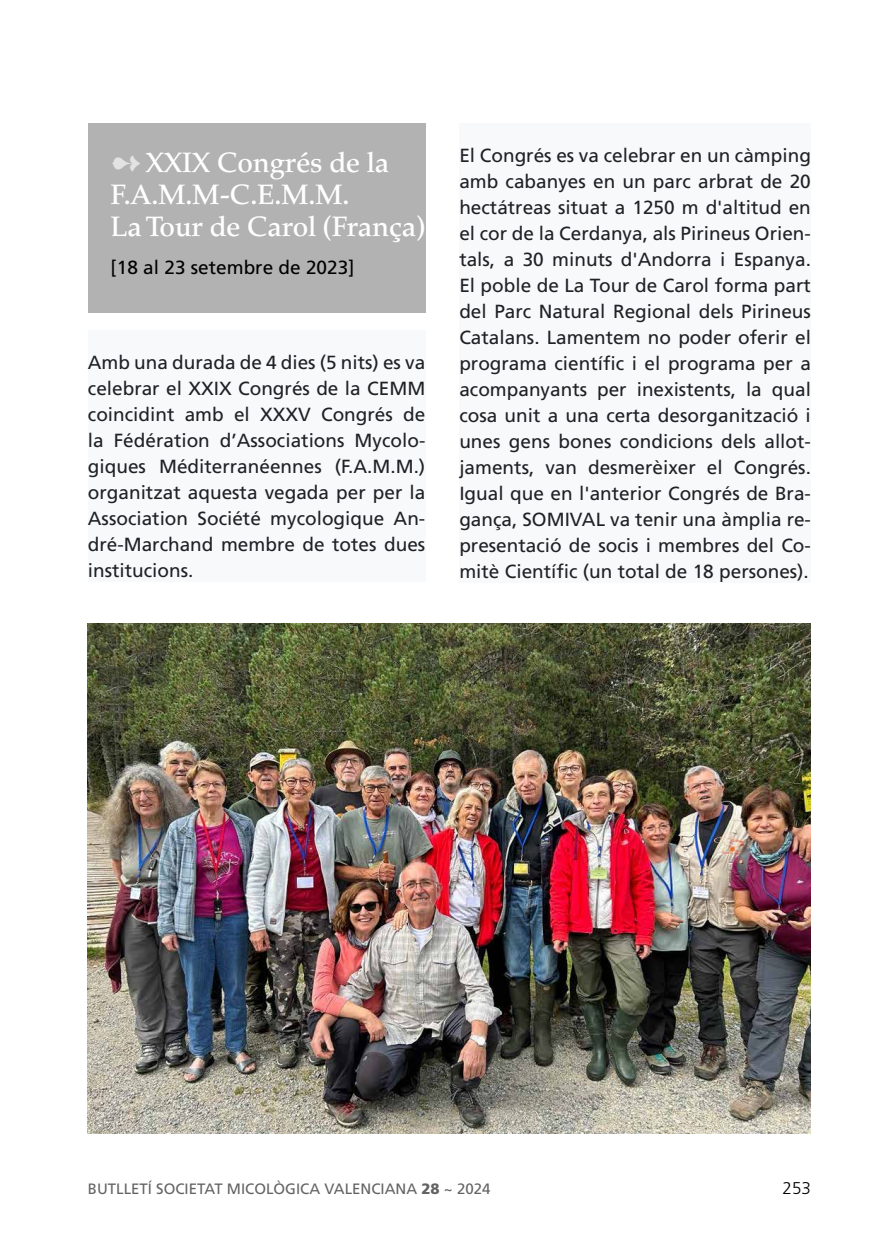
<style>
.page{position:relative;width:879px;height:1248px;background:#fff}
.page>*{position:absolute;margin:0;border:0;box-sizing:border-box;transform-origin:0 0}
.t1{font:500 28px/32px "Palatino LT Std";letter-spacing:-.01em;color:#fff}
.t2{font:19px/26px "Frutiger LT Std";color:#202124;text-align:justify}
.t3{font:19px "Frutiger LT Std";color:#000}
.t4{font:300 17px "Frutiger LT Std";color:#000}
.t5{font:15px "Frutiger LT Std";color:#646363}
.s1{color:#e3e3e3}
.s2{font-weight:900}
</style>
<div class="page">
<div style="left:88px;top:124px;width:337px;height:189px;background:#b3b2b2"></div>
<div style="left:88px;top:331px;width:337px;height:251px;background:#f8f9fa"></div>
<div style="left:459px;top:124px;width:352px;height:459px;background:#f8f9fa"></div>
<img style="left:88px;top:624px;width:722px;height:509px">
<h1 class="t1" style="left:111px;top:147px;width:316px"><span class="s1">➻</span>XXIX Congrés de la<br>F.A.M.M-C.E.M.M.<br>La Tour de Carol (França)</h1>
<p class="t3" style="left:111px;top:256px;width:245px">[18 al 23 setembre de 2023]</p>
<p class="t2" style="left:88px;top:349px;width:339px">Amb una durada de 4 dies (5 nits) es va celebrar el XXIX Congrés de la CEMM coincidint amb el XXXV Congrés de la Fédération d’Associations Mycolo&shy;giques Méditerranéennes (F.A.M.M.) organitzat aquesta vegada per per la Association Société mycologique An&shy;dré-Marchand membre de totes dues institucions.</p>
<p class="t2" style="left:459px;top:142px;width:353px">El Congrés es va celebrar en un càmping amb cabanyes en un parc arbrat de 20 hectátreas situat a 1250 m d'altitud en el cor de la Cerdanya, als Pirineus Orien&shy;tals, a 30 minuts d'Andorra i Espanya.<br>El poble de La Tour de Carol forma part del Parc Natural Regional dels Pirineus Catalans. Lamentem no poder oferir el programa científic i el programa per a acompanyants per inexistents, la qual cosa unit a una certa desorganització i unes gens bones condicions dels allot&shy;jaments, van desmerèixer el Congrés.<br>Igual que en l'anterior Congrés de Bra&shy;gança, SOMIVAL va tenir una àmplia re&shy;presentació de socis i membres del Co&shy;mitè Científic (un total de 18 persones).</p>
<p class="t5" style="left:88px;top:1179px;width:404px">BUTLLETÍ SOCIETAT MICOLÒGICA VALENCIANA <span class="s2">28</span> ~ 2024</p>
<p class="t4" style="left:782px;top:1177px;width:30px">253</p>
</div>
